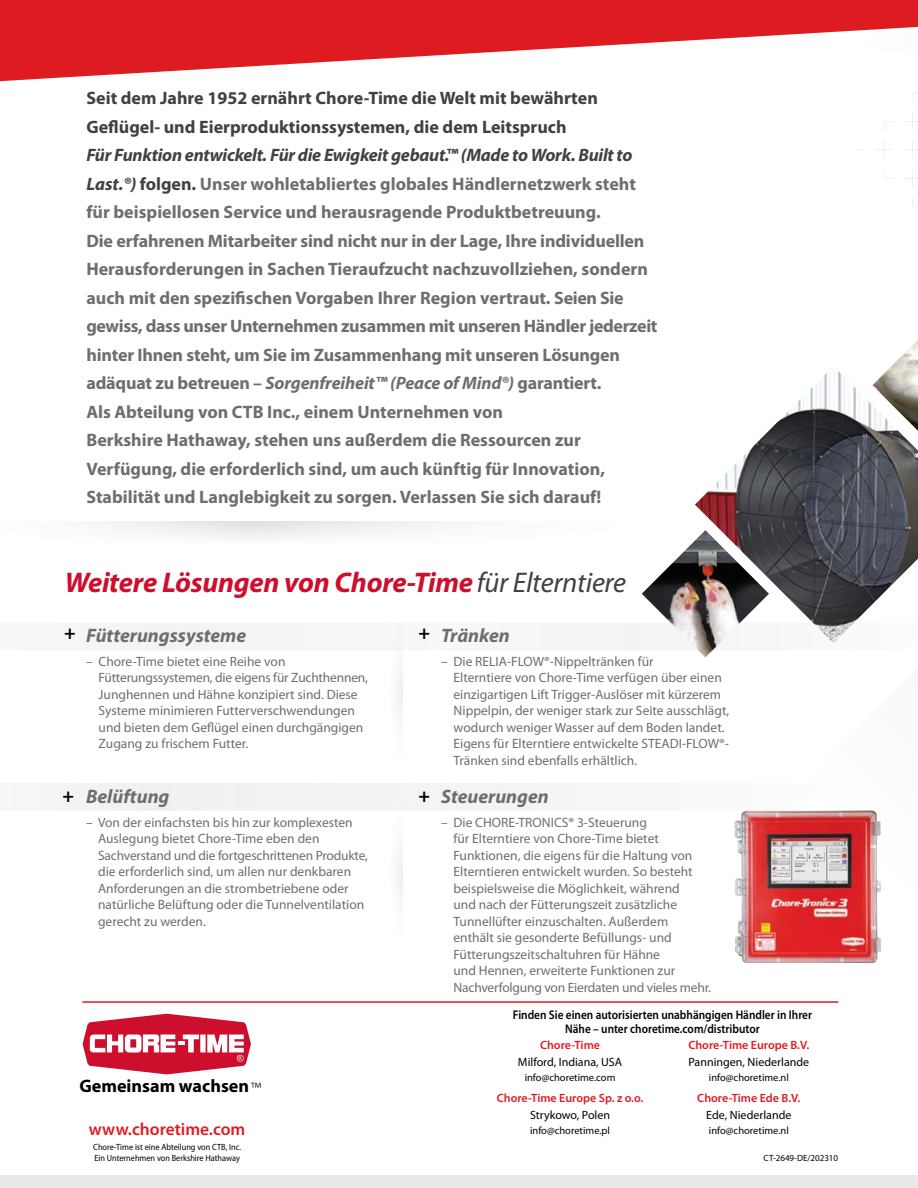
<style>
.page{position:relative;width:918px;height:1188px;background:#fff}
.page>*{position:absolute;margin:0;border:0;box-sizing:border-box;transform-origin:0 0}
.t1{font:italic 700 28.5px "Myriad Pro";letter-spacing:-.01em;color:#ce0e2d}
.t2{font:italic 700 19.5px "Myriad Pro";color:#6d6e71}
.t3{font:italic 700 19.5px "Myriad Pro";color:#000}
.t4{font:700 18.15px "Myriad Pro";color:#000}
.t5{font:700 18px/28.5px "Myriad Pro";color:#6d6e71}
.t6{font:700 18px/28.5px "Myriad Pro";color:#414042}
.t7{font:600 17.4px "Myriad Pro";color:#df1b22}
.t8{font:13.5px/16.5px "Myriad Pro";color:#6d6e71}
.t9{font:600 12.6px/13.5px "Myriad Pro";color:#000;text-align:center;scale:.9 1}
.t10{font:600 12px "Myriad Pro";color:#df1b22}
.t11{font:12px "Myriad Pro";color:#000}
.t12{font:10.5px "Myriad Pro";color:#000}
.t13{font:9px/10.8px "Myriad Pro";color:#000;scale:.92 1}
.t14{font:9px "Myriad Pro";color:#000}
.s1{font-style:italic;color:#414042}
.s2{color:#414042}
.s3{font-style:italic}
.s4{font-weight:400;color:#414042}
.s5{color:#000}
.s6{font-weight:300;font-style:italic}
</style>
<div class="page">
<div style="left:0;top:521px;width:723px;height:24px;background:linear-gradient(to bottom,#f2f2f2,#fefefe)"></div>
<div style="left:0;top:1175px;width:918px;height:13px;background:#e9e9e9"></div>
<svg style="left:83px;top:1014px;width:168px;height:60px"></svg>
<hr style="left:82px;top:1001px;width:756px;height:2px;background:#df1b22">
<div style="left:118px;top:623px;width:524px;height:27px;background:#f5f5f5"></div>
<div style="left:58px;top:783px;width:478px;height:28px;background:#f3f3f3"></div>
<div style="left:388px;top:589px;width:15px;height:209px;background:#fcfcfc"></div>
<div style="left:388px;top:769px;width:15px;height:209px;background:#fdfdfd"></div>
<img style="left:734px;top:810px;width:147px;height:153px">
<img style="left:695px;top:431px;width:223px;height:212px">
<svg style="left:0;top:0;width:768px;height:81px;fill:#df1b22"></svg>
<svg style="left:768px;top:0;width:150px;height:492px"></svg>
<img style="left:642px;top:530px;width:127px;height:127px">
<h3 class="t6" style="left:86px;top:83px;width:513px">Seit dem Jahre 1952 ernährt Chore-Time die Welt mit bewährten<br>Geflügel- und Eierproduktionssystemen, die dem Leitspruch</h3>
<p class="t5" style="left:86px;top:140px;width:573px"><span class="s1">Für Funktion entwickelt. Für die Ewigkeit gebaut.™ (Made to Work. Built to Last.®)</span> <span class="s2">folgen.</span> Unser wohletabliertes globales Händlernetzwerk steht für beispiellosen Service und herausragende Produktbetreuung.<br>Die erfahrenen Mitarbeiter sind nicht nur in der Lage, Ihre individuellen Herausforderungen in Sachen Tieraufzucht nachzuvollziehen, sondern auch mit den spezifischen Vorgaben Ihrer Region vertraut. Seien Sie gewiss, dass unser Unternehmen zusammen mit unseren Händler jederzeit hinter Ihnen steht, um Sie im Zusammenhang mit unseren Lösungen adäquat zu betreuen – <span class="s3">Sorgenfreiheit™ (Peace of Mind®)</span> garantiert.<br>Als Abteilung von CTB Inc., einem Unternehmen von<br>Berkshire Hathaway, stehen uns außerdem die Ressourcen zur Verfügung, die erforderlich sind, um auch künftig für Innovation, Stabilität und Langlebigkeit zu sorgen. Verlassen Sie sich darauf!</p>
<h1 class="t1" style="left:65px;top:564px;width:563px">Weitere Lösungen von Chore-Time <span class="s4">für Elterntiere</span></h1>
<h2 class="t2" style="left:86px;top:623px;width:162px">Fütterungssysteme</h2>
<p class="t8" style="left:99px;top:653px;width:271px;text-indent:-12px">– Chore-Time bietet eine Reihe von Fütterungssystemen, die eigens für Zuchthennen, Junghennen und Hähne konzipiert sind. Diese Systeme minimieren Futterverschwendungen und bieten dem Geflügel einen durchgängigen Zugang zu frischem Futter.</p>
<h2 class="t3" style="left:64px;top:620px;width:13px">+</h2>
<h2 class="t3" style="left:418px;top:620px;width:13px">+</h2>
<h2 class="t2" style="left:63px;top:784px;width:108px"><span class="s5">+</span> Belüftung</h2>
<h2 class="t3" style="left:418px;top:783px;width:13px">+</h2>
<p class="t8" style="left:98px;top:814px;width:271px;text-indent:-12px">– Von der einfachsten bis hin zur komplexesten Auslegung bietet Chore-Time eben den Sachverstand und die fortgeschrittenen Produkte, die erforderlich sind, um allen nur denkbaren Anforderungen an die strombetriebene oder natürliche Belüftung oder die Tunnelventilation gerecht zu werden.</p>
<h3 class="t4" style="left:79px;top:1074px;width:183px">Gemeinsam wachsen<span class="s6">™</span></h3>
<p class="t7" style="left:89px;top:1118px;width:158px">www.choretime.com</p>
<p class="t13" style="left:93px;top:1142px;width:162px">Chore-Time ist eine Abteilung von CTB, Inc.<br>Ein Unternehmen von Berkshire Hathaway</p>
<h2 class="t2" style="left:441px;top:623px;width:70px">Tränken</h2>
<p class="t8" style="left:454px;top:653px;width:277px;text-indent:-12px">– Die RELIA-FLOW®-Nippeltränken für<br>Elterntiere von Chore-Time verfügen über einen einzigartigen Lift Trigger-Auslöser mit kürzerem Nippelpin, der weniger stark zur Seite ausschlägt, wodurch weniger Wasser auf dem Boden landet.<br>Eigens für Elterntiere entwickelte STEADI-FLOW®- Tränken sind ebenfalls erhältlich.</p>
<h2 class="t2" style="left:441px;top:784px;width:109px">Steuerungen</h2>
<p class="t8" style="left:454px;top:814px;width:259px;text-indent:-12px">– Die CHORE-TRONICS® 3-Steuerung<br>für Elterntiere von Chore-Time bietet Funktionen, die eigens für die Haltung von Elterntieren entwickelt wurden. So besteht beispielsweise die Möglichkeit, während<br>und nach der Fütterungszeit zusätzliche Tunnellüfter einzuschalten. Außerdem enthält sie gesonderte Befüllungs- und Fütterungszeitschaltuhren für Hähne<br>und Hennen, erweiterte Funktionen zur Nachverfolgung von Eierdaten und vieles mehr.</p>
<p class="t9" style="left:513px;top:1008px;width:334px">Finden Sie einen autorisierten unabhängigen Händler in Ihrer<br>Nähe – unter choretime.com/distributor</p>
<p class="t10" style="left:540px;top:1037px;width:62px">Chore-Time</p>
<p class="t11" style="left:518px;top:1054px;width:106px">Milford, Indiana, USA</p>
<p class="t12" style="left:525px;top:1071px;width:92px">info@choretime.com</p>
<p class="t10" style="left:497px;top:1091px;width:148px">Chore-Time Europe Sp. z o.o.</p>
<p class="t11" style="left:530px;top:1108px;width:82px">Strykowo, Polen</p>
<p class="t12" style="left:530px;top:1124px;width:82px">info@choretime.pl</p>
<p class="t10" style="left:688px;top:1037px;width:122px">Chore-Time Europe B.V.</p>
<p class="t11" style="left:689px;top:1054px;width:122px">Panningen, Niederlande</p>
<p class="t12" style="left:709px;top:1071px;width:81px">info@choretime.nl</p>
<p class="t10" style="left:697px;top:1091px;width:105px">Chore-Time Ede B.V.</p>
<p class="t11" style="left:706px;top:1108px;width:87px">Ede, Niederlande</p>
<p class="t12" style="left:709px;top:1124px;width:81px">info@choretime.nl</p>
<p class="t14" style="left:764px;top:1152px;width:76px">CT-2649-DE/202310</p>
</div>
